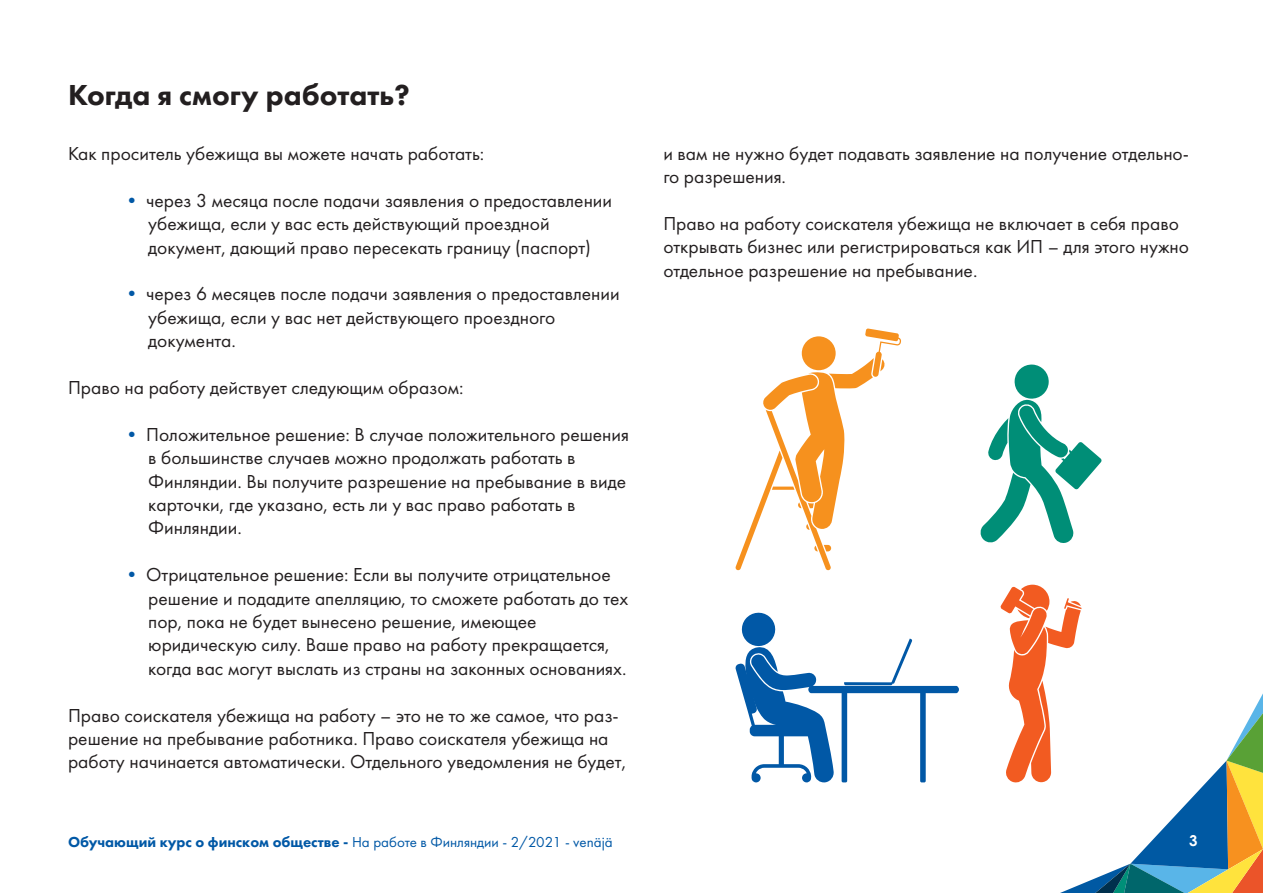
<style>
.page{position:relative;width:1263px;height:893px;background:#fff}
.page>*{position:absolute;margin:0;border:0;box-sizing:border-box;transform-origin:0 0}
.t1{font:800 30px "Futura PT";color:#231f20}
.t2{font:19.5px/23.4px "Futura PT";color:#231f20}
.t3{font:15px "Futura PT";color:#0158a6}
.t4{font:700 15px "Century Gothic Pro";color:#fff}
.s1{color:#0158a6}
.s2{font-weight:800}
</style>
<div class="page">
<svg style="left:980px;top:364px;width:122px;height:179px"></svg>
<svg style="left:735px;top:328px;width:166px;height:242px"></svg>
<svg style="left:735px;top:585px;width:528px;height:308px"></svg>
<p class="t1" style="left:68px;top:76px;width:343px">Когда я смогу работать?</p>
<p class="t2" style="left:68px;top:142px;width:418px">Как проситель убежища вы можете начать работать:</p>
<p class="t2" style="left:148px;top:188px;width:465px;text-indent:-26px"><span class="s1">•</span> через 3 месяца после подачи заявления о предоставлении убежища, если у вас есть действующий проездной документ, дающий право пересекать границу (паспорт)</p>
<p class="t2" style="left:148px;top:282px;width:473px;text-indent:-26px"><span class="s1">•</span> через 6 месяцев после подачи заявления о предоставлении убежища, если у вас нет действующего проездного документа.</p>
<p class="t2" style="left:68px;top:376px;width:397px">Право на работу действует следующим образом:</p>
<p class="t2" style="left:148px;top:422px;width:482px;text-indent:-26px"><span class="s1">•</span> Положительное решение: В случае положительного решения в большинстве случаев можно продолжать работать в Финляндии. Вы получите разрешение на пребывание в виде карточки, где указано, есть ли у вас право работать в Финляндии.</p>
<p class="t2" style="left:148px;top:563px;width:481px;text-indent:-26px"><span class="s1">•</span> Отрицательное решение: Если вы получите отрицательное решение и подадите апелляцию, то сможете работать до тех пор, пока не будет вынесено решение, имеющее юридическую силу. Ваше право на работу прекращается, когда вас могут выслать из страны на законных основаниях.</p>
<p class="t2" style="left:68px;top:703px;width:560px">Право соискателя убежища на работу – это не то же самое, что раз&shy;решение на пребывание работника. Право соискателя убежища на работу начинается автоматически. Отдельного уведомления не будет,</p>
<p class="t2" style="left:663px;top:142px;width:527px">и вам не нужно будет подавать заявление на получение отдельно&shy;го разрешения.</p>
<p class="t2" style="left:663px;top:212px;width:527px">Право на работу соискателя убежища не включает в себя право открывать бизнес или регистрироваться как ИП – для этого нужно отдельное разрешение на пребывание.</p>
<p class="t3" style="left:68px;top:833px;width:546px"><span class="s2">Обучающий курс о финском обществе -</span> На работе в Финляндии - 2/2021 - venäjä</p>
<p class="t4" style="left:1189px;top:831px;width:10px">3</p>
</div>
